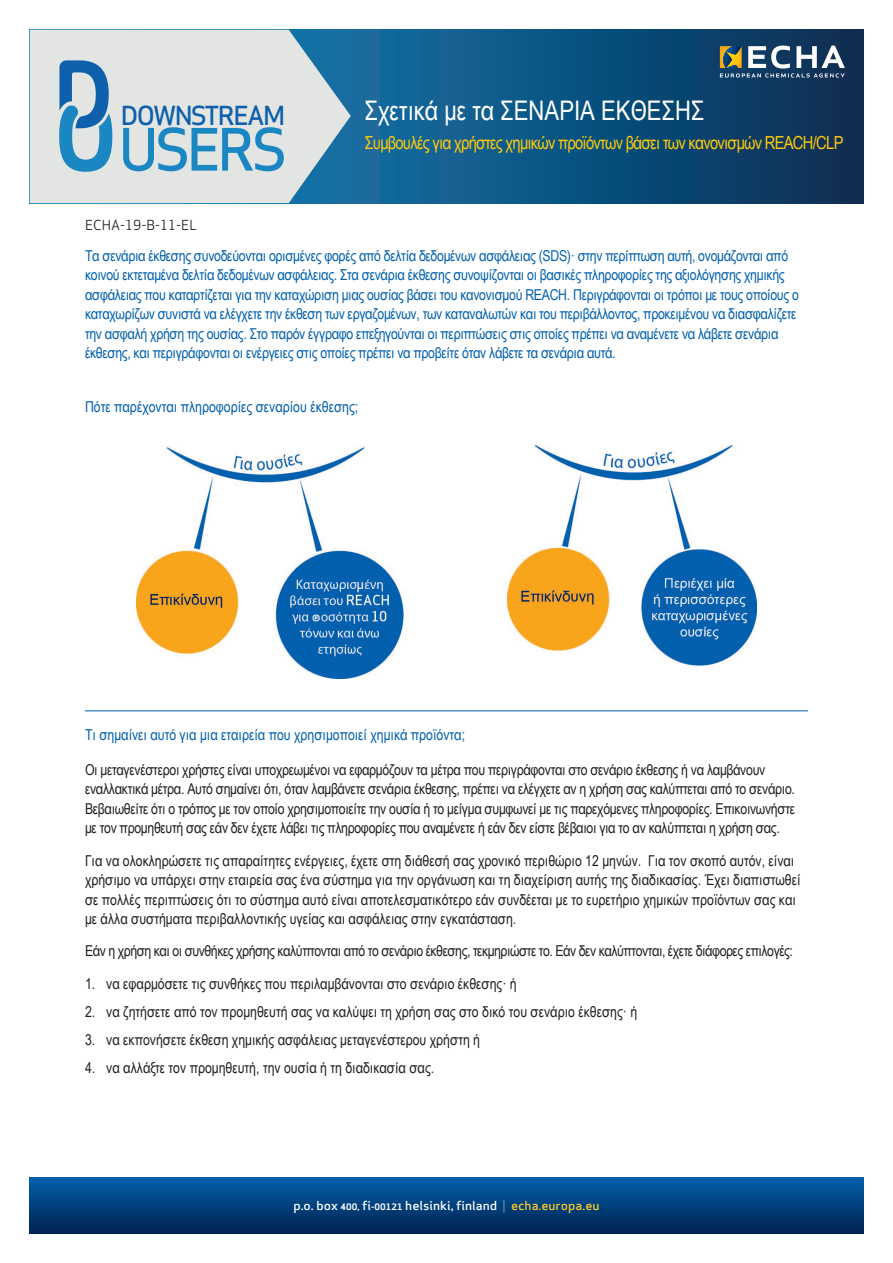
<style>
.page{position:relative;width:893px;height:1263px;background:#fff}
.page>*{position:absolute;margin:0;border:0;box-sizing:border-box;transform-origin:0 0}
.t1{font:500 56.85px "Apex Sans";letter-spacing:-.07em;color:#1b87c2}
.Cover_Headline{font:27px "Arial Narrow";color:#fff}
.t2{font:500 25.65px "Apex Sans";letter-spacing:-.07em;color:#0f60ac}
.Cover_Headline_3{font:18px "Arial Narrow";letter-spacing:-.04em;color:#feca0a}
.Recommendation{font:15px/19.5px "Arial Narrow";letter-spacing:-.02em;color:#0160ae}
.Bodytext{font:15px/19.5px "Arial Narrow";color:#231f20}
.Bodytext-2{font:15px/19.5px "Arial Narrow";letter-spacing:-.02em;color:#231f20}
.Bodytext-3{font:15px "Arial Narrow";letter-spacing:-.03em;color:#231f20}
.Headline_2_CAPS_blue{font:15px "Arial Narrow";color:#0160ae}
.Bodytext_1{font:13.5px "Apex Sans";color:#231f20}
.t3{font:500 12.15px "Apex Sans";color:#fff;scale:1.08 1}
.s1{font-weight:700;font-size:8.7px}
.s2{font-weight:700;font-size:8.25px}
.s3{font-weight:300}
.s4{color:#fec82d}
</style>
<div class="page">
<svg style="left:30px;top:1178px;width:833px;height:55px;background:#00407e"></svg>
<svg style="left:351px;top:30px;width:512px;height:173px;background:#0d4e7b"></svg>
<svg style="left:30px;top:30px;width:321px;height:173px;background:#ccd7db"></svg>
<svg style="left:59px;top:60px;width:53px;height:112px;background:#6da4c9"></svg>
<svg style="left:720px;top:46px;width:125px;height:32px"></svg>
<hr style="left:85px;top:710px;width:723px;height:1px;background:#0160ae">
<img style="left:136px;top:445px;width:621px;height:233px">
<h3 class="t2" style="left:121px;top:93px;width:166px">DOWNSTREAM</h3>
<h1 class="t1" style="left:119px;top:100px;width:170px">USERS</h1>
<p class="Cover_Headline" style="left:365px;top:91px;width:341px">Σχετικά με τα ΣΕΝΑΡΙΑ ΕΚΘΕΣΗΣ</p>
<p class="Cover_Headline_3" style="left:365px;top:129px;width:480px">Συμβουλές για χρήστες χημικών προϊόντων βάσει των κανονισμών REACH/CLP</p>
<p class="Bodytext_1" style="left:85px;top:214px;width:113px">ECHA-19-B-11-EL</p>
<p class="Recommendation" style="left:85px;top:245px;width:715px">Τα σενάρια έκθεσης συνοδεύονται ορισμένες φορές από δελτία δεδομένων ασφάλειας (SDS)· στην περίπτωση αυτή, ονομάζονται από κοινού εκτεταμένα δελτία δεδομένων ασφάλειας. Στα σενάρια έκθεσης συνοψίζονται οι βασικές πληροφορίες της αξιολόγησης χημικής ασφάλειας που καταρτίζεται για την καταχώριση μιας ουσίας βάσει του κανονισμού REACH. Περιγράφονται οι τρόποι με τους οποίους ο καταχωρίζων συνιστά να ελέγχετε την έκθεση των εργαζομένων, των καταναλωτών και του περιβάλλοντος, προκειμένου να διασφαλίζετε την ασφαλή χρήση της ουσίας. Στο παρόν έγγραφο επεξηγούνται οι περιπτώσεις στις οποίες πρέπει να αναμένετε να λάβετε σενάρια έκθεσης, και περιγράφονται οι ενέργειες στις οποίες πρέπει να προβείτε όταν λάβετε τα σενάρια αυτά.</p>
<p class="Headline_2_CAPS_blue" style="left:85px;top:395px;width:275px">Πότε παρέχονται πληροφορίες σεναρίου έκθεσης;</p>
<p class="Headline_2_CAPS_blue" style="left:85px;top:724px;width:382px">Τι σημαίνει αυτό για μια εταιρεία που χρησιμοποιεί χημικά προϊόντα;</p>
<p class="Bodytext-2" style="left:85px;top:759px;width:711px">Οι μεταγενέστεροι χρήστες είναι υποχρεωμένοι να εφαρμόζουν τα μέτρα που περιγράφονται στο σενάριο έκθεσης ή να λαμβάνουν εναλλακτικά μέτρα. Αυτό σημαίνει ότι, όταν λαμβάνετε σενάρια έκθεσης, πρέπει να ελέγχετε αν η χρήση σας καλύπτεται από το σενάριο.<br>Βεβαιωθείτε ότι ο τρόπος με τον οποίο χρησιμοποιείτε την ουσία ή το μείγμα συμφωνεί με τις παρεχόμενες πληροφορίες. Επικοινωνήστε με τον προμηθευτή σας εάν δεν έχετε λάβει τις πληροφορίες που αναμένετε ή εάν δεν είστε βέβαιοι για το αν καλύπτεται η χρήση σας.</p>
<p class="Bodytext" style="left:85px;top:850px;width:717px">Για να ολοκληρώσετε τις απαραίτητες ενέργειες, έχετε στη διάθεσή σας χρονικό περιθώριο 12 μηνών. Για τον σκοπό αυτόν, είναι χρήσιμο να υπάρχει στην εταιρεία σας ένα σύστημα για την οργάνωση και τη διαχείριση αυτής της διαδικασίας. Έχει διαπιστωθεί σε πολλές περιπτώσεις ότι το σύστημα αυτό είναι αποτελεσματικότερο εάν συνδέεται με το ευρετήριο χημικών προϊόντων σας και με άλλα συστήματα περιβαλλοντικής υγείας και ασφάλειας στην εγκατάσταση.</p>
<p class="Bodytext-3" style="left:85px;top:940px;width:709px">Εάν η χρήση και οι συνθήκες χρήσης καλύπτονται από το σενάριο έκθεσης, τεκμηριώστε το. Εάν δεν καλύπτονται, έχετε διάφορες επιλογές:</p>
<p class="Bodytext" style="left:85px;top:973px;width:433px">1. να εφαρμόσετε τις συνθήκες που περιλαμβάνονται στο σενάριο έκθεσης· ή</p>
<p class="Bodytext" style="left:85px;top:1001px;width:554px">2. να ζητήσετε από τον προμηθευτή σας να καλύψει τη χρήση σας στο δικό του σενάριο έκθεσης· ή</p>
<p class="Bodytext" style="left:85px;top:1029px;width:397px">3. να εκπονήσετε έκθεση χημικής ασφάλειας μεταγενέστερου χρήστη ή</p>
<p class="Bodytext" style="left:85px;top:1057px;width:351px">4. να αλλάξτε τον προμηθευτή, την ουσία ή τη διαδικασία σας.</p>
<p class="t3" style="left:293px;top:1195px;width:285px">p.o. box <span class="s1">400,</span> fi<span class="s2">-</span><span class="s1">00121</span> helsinki, finland <span class="s3">|</span> <span class="s4">echa.europa.eu</span></p>
</div>
